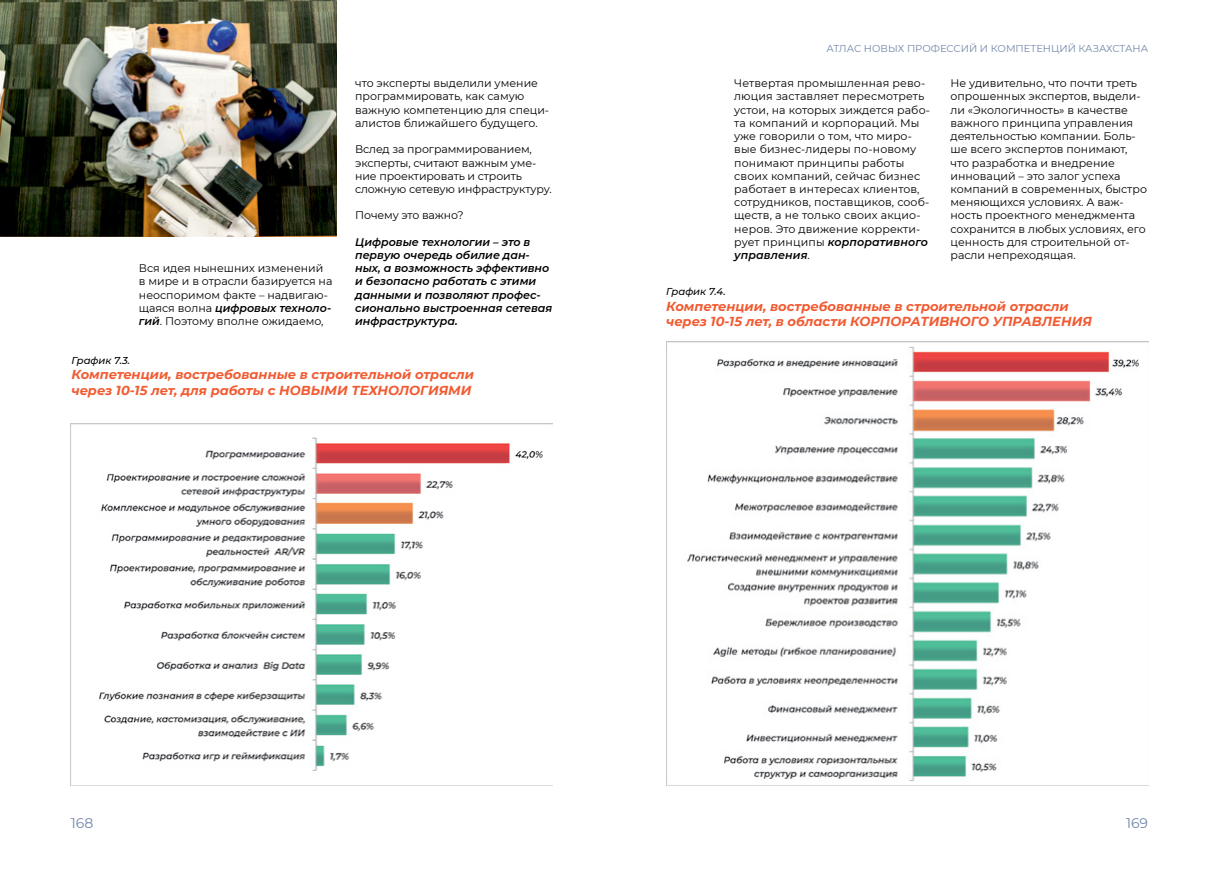
<style>
.page{position:relative;width:1219px;height:871px;background:#fff}
.page>*{position:absolute;margin:0;border:0;box-sizing:border-box;transform-origin:0 0}
.t1{font:14px "Montserrat";color:#7287ab}
.t2{font:italic 700 13px/15.6px "Montserrat";color:#f15b32}
.t3{font:11px/13.2px "Montserrat";color:#000}
.t4{font:italic 600 11px/13.2px "Montserrat";color:#000}
.t5{font:10px "Montserrat";color:#7287ab}
.t6{font:italic 500 10px "Montserrat";color:#000}
.s1{font-weight:600;font-style:italic}
</style>
<div class="page">
<img style="left:666px;top:342px;width:482px;height:443px">
<img style="left:71px;top:423px;width:482px;height:348px">
<img style="left:0;top:0;width:336px;height:236px">
<p class="t3" style="left:139px;top:261px;width:195px">Вся идея нынешних изменений в мире и в отрасли базируется на неоспоримом факте – надвигаю&shy;щаяся волна <span class="s1">цифровых техноло&shy;гий</span>. Поэтому вполне ожидаемо,</p>
<p class="t3" style="left:355px;top:76px;width:195px">что эксперты выделили умение программировать, как самую важную компетенцию для специ&shy;алистов ближайшего будущего.</p>
<p class="t3" style="left:355px;top:142px;width:198px">Вслед за программированием, эксперты, считают важным уме&shy;ние проектировать и строить сложную сетевую инфраструктуру.</p>
<p class="t3" style="left:355px;top:208px;width:110px">Почему это важно?</p>
<p class="t4" style="left:355px;top:235px;width:199px">Цифровые технологии – это в первую очередь обилие дан&shy;ных, а возможность эффективно и безопасно работать с этими данными и позволяют профес&shy;сионально выстроенная сетевая инфраструктура.</p>
<p class="t6" style="left:71px;top:353px;width:60px">График 7.3.</p>
<p class="t2" style="left:71px;top:366px;width:404px">Компетенции, востребованные в строительной отрасли через 10-15 лет, для работы с НОВЫМИ ТЕХНОЛОГИЯМИ</p>
<p class="t5" style="left:826px;top:42px;width:323px">АТЛАС НОВЫХ ПРОФЕССИЙ И КОМПЕТЕНЦИЙ КАЗАХСТАНА</p>
<p class="t3" style="left:734px;top:76px;width:197px">Четвертая промышленная рево&shy;люция заставляет пересмотреть устои, на которых зиждется рабо&shy;та компаний и корпораций. Мы уже говорили о том, что миро&shy;вые бизнес-лидеры по-новому понимают принципы работы своих компаний, сейчас бизнес работает в интересах клиентов, сотрудников, поставщиков, сооб&shy;ществ, а не только своих акцио&shy;неров. Это движение корректи&shy;рует принципы <span class="s1">корпоративного управления</span>.</p>
<p class="t3" style="left:950px;top:76px;width:198px">Не удивительно, что почти треть опрошенных экспертов, выдели&shy;ли «Экологичность» в качестве важного принципа управления деятельностью компании. Боль&shy;ше всего экспертов понимают, что разработка и внедрение инноваций – это залог успеха компаний в современных, быстро меняющихся условиях. А важ&shy;ность проектного менеджмента сохранится в любых условиях, его ценность для строительной от&shy;расли непреходящая.</p>
<p class="t6" style="left:666px;top:284px;width:61px">График 7.4.</p>
<p class="t2" style="left:666px;top:297px;width:427px">Компетенции, востребованные в строительной отрасли через 10-15 лет, в области КОРПОРАТИВНОГО УПРАВЛЕНИЯ</p>
<p class="t1" style="left:71px;top:812px;width:24px">168</p>
<p class="t1" style="left:1126px;top:812px;width:24px">169</p>
</div>
